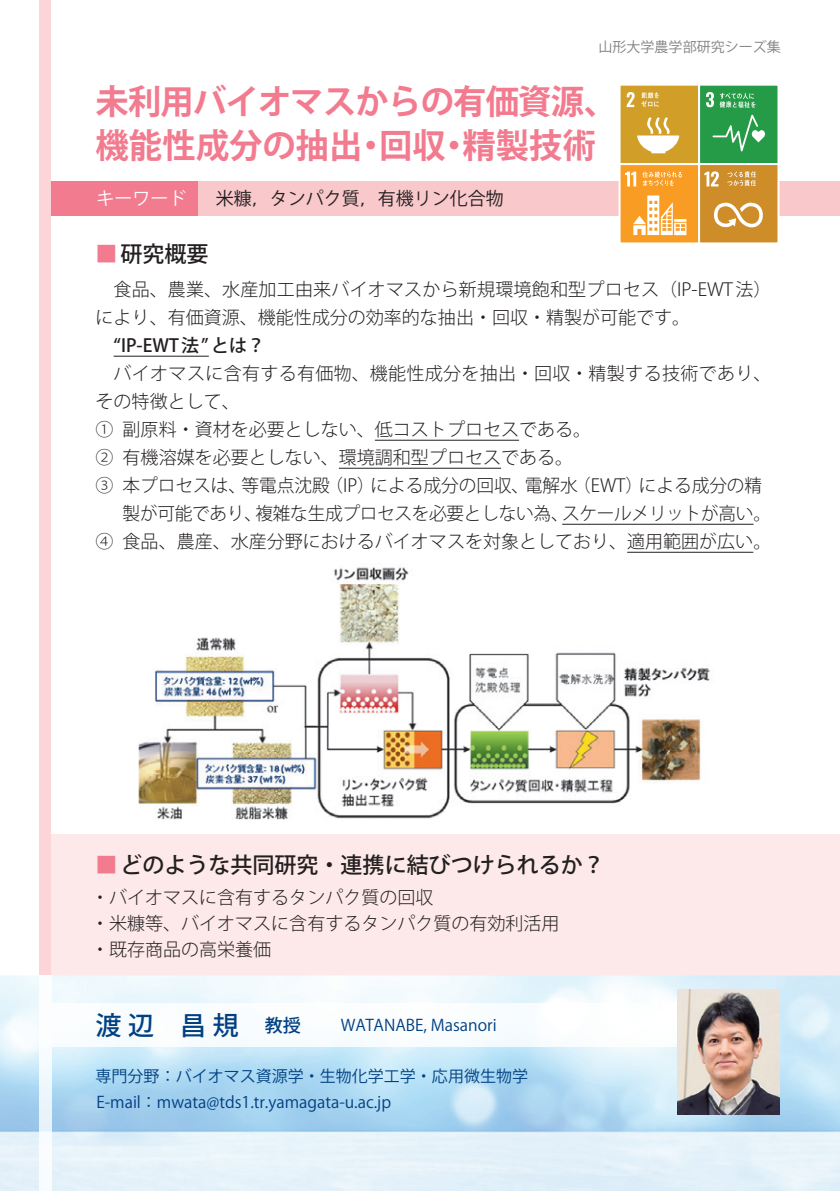
<style>
.page{position:relative;width:840px;height:1191px;background:#fff}
.page>*{position:absolute;margin:0;border:0;box-sizing:border-box;transform-origin:0 0}
.t1{font:700 34px/44px "Koz Go Pro";letter-spacing:-.025em;color:#f27b8f}
.t2{font:500 22px "Koz Go Pro";color:#231f20}
.t3{font:300 18px/26px "Koz Go Pro";color:#231f20}
.t4{font:300 18px "Koz Go Pro";letter-spacing:.02em;color:#231f20}
.t5{font:18px "Koz Go Pro";color:#231f20}
.t6{font:500 18px "Koz Go Pro";color:#231f20}
.t7{font:18px "Koz Go Pro";color:#fff}
.t8{font:16px/26px "Koz Go Pro";color:#014081}
.t9{font:14px "Koz Go Pro";color:#808285}
.s1{color:#f27b8f}
.s2{font-weight:500;font-size:26px}
.s3{font-weight:500;font-size:18px}
.s4{font-size:20px}
</style>
<div class="page">
<div style="left:40px;top:833px;width:799px;height:142px;background:#fde9e9"></div>
<div style="left:40px;top:0;width:11px;height:1191px;background:#fbd5d7"></div>
<img style="left:0;top:975px;width:839px;height:216px">
<img style="left:40px;top:975px;width:11px;height:216px">
<img style="left:51px;top:1003px;width:626px;height:43px">
<div style="left:51px;top:181px;width:147px;height:34px;background:#f27b8f"></div>
<div style="left:198px;top:181px;width:641px;height:34px;background:#f9c8cb"></div>
<div style="left:699px;top:85px;width:78px;height:78px;background:#269b47"></div>
<svg style="left:706px;top:92px;width:7px;height:15px"></svg>
<svg style="left:712px;top:115px;width:52px;height:36px"></svg>
<svg style="left:719px;top:93px;width:36px;height:15px"></svg>
<div style="left:697px;top:84px;width:82px;height:81px;border:2px solid #fff"></div>
<div style="left:699px;top:165px;width:78px;height:78px;background:#cf8d29"></div>
<svg style="left:704px;top:171px;width:14px;height:15px"></svg>
<svg style="left:714px;top:202px;width:48px;height:26px"></svg>
<svg style="left:727px;top:171px;width:28px;height:15px"></svg>
<div style="left:697px;top:163px;width:82px;height:81px;border:2px solid #fff"></div>
<div style="left:620px;top:165px;width:77px;height:78px;background:#f89c24"></div>
<svg style="left:625px;top:172px;width:11px;height:14px"></svg>
<svg style="left:633px;top:195px;width:53px;height:40px"></svg>
<svg style="left:642px;top:171px;width:39px;height:15px"></svg>
<div style="left:618px;top:163px;width:81px;height:81px;border:2px solid #fff"></div>
<div style="left:620px;top:85px;width:77px;height:78px;background:#d19f28"></div>
<svg style="left:626px;top:92px;width:8px;height:15px"></svg>
<svg style="left:637px;top:117px;width:42px;height:36px"></svg>
<svg style="left:641px;top:92px;width:17px;height:15px"></svg>
<div style="left:618px;top:84px;width:81px;height:81px;border:2px solid #fff"></div>
<img style="left:677px;top:989px;width:102px;height:125px">
<hr style="left:113px;top:356px;width:96px;height:1px;background:#231f20">
<hr style="left:374px;top:440px;width:144px;height:1px;background:#231f20">
<hr style="left:338px;top:468px;width:162px;height:1px;background:#231f20">
<hr style="left:562px;top:524px;width:191px;height:1px;background:#231f20">
<hr style="left:626px;top:552px;width:126px;height:1px;background:#231f20">
<img style="left:138px;top:567px;width:572px;height:252px">
<p class="t9" style="left:598px;top:38px;width:183px">山形大学農学部研究シーズ集</p>
<h1 class="t1" style="left:95px;top:82px;width:523px">未利用バイオマスからの有価資源、機能性成分の抽出・回収・精製技術</h1>
<p class="t7" style="left:96px;top:187px;width:91px">キーワード</p>
<p class="t5" style="left:215px;top:187px;width:289px">米糠，タンパク質，有機リン化合物</p>
<p class="t2" style="left:95px;top:239px;width:114px"><span class="s1">■</span>研究概要</p>
<p class="t3" style="left:95px;top:276px;width:677px;line-height:28px">　食品、農業、水産加工由来バイオマスから新規環境飽和型プロセス（IP-EWT 法）により、有価資源、機能性成分の効率的な抽出・回収・精製が可能です。</p>
<p class="t6" style="left:113px;top:334px;width:153px">“IP-EWT法 ”とは？</p>
<p class="t4" style="left:95px;top:362px;width:677px">　バイオマスに含有する有価物、機能性成分を抽出・回収・精製する技術であり、</p>
<p class="t3" style="left:95px;top:389px;width:146px">その特徴として、</p>
<p class="t3" style="left:95px;top:417px;width:497px">① 副原料・資材を必要としない、低コストプロセスである。</p>
<p class="t3" style="left:95px;top:445px;width:479px">② 有機溶媒を必要としない、環境調和型プロセスである。</p>
<p class="t3" style="left:95px;top:473px;width:667px">③ 本プロセスは、等電点沈殿（IP）による成分の回収、電解水（EWT）による成分の精</p>
<p class="t3" style="left:122px;top:501px;width:649px">製が可能であり、複雑な生成プロセスを必要としない為、スケールメリットが高い。</p>
<p class="t3" style="left:95px;top:529px;width:677px">④ 食品、農産、水産分野におけるバイオマスを対象としており、適用範囲が広い。</p>
<p class="t2" style="left:95px;top:850px;width:510px"><span class="s1">■</span>どのような共同研究・連携に結びつけられるか？</p>
<p class="t3" style="left:91px;top:884px;width:470px">・バイオマスに含有するタンパク質の回収<br>・米糠等、バイオマスに含有するタンパク質の有効利活用・既存商品の高栄養価</p>
<p class="t8" style="left:95px;top:1012px;width:402px"><span class="s2">渡辺 昌規　</span><span class="s3">教授</span><span class="s4">　　</span>WATANABE, Masanori</p>
<p class="t8" style="left:95px;top:1063px;width:434px">専門分野：バイオマス資源学・生物化学工学・応用微生物学<br>E-mail：mwata@tds1.tr.yamagata-u.ac.jp</p>
</div>
